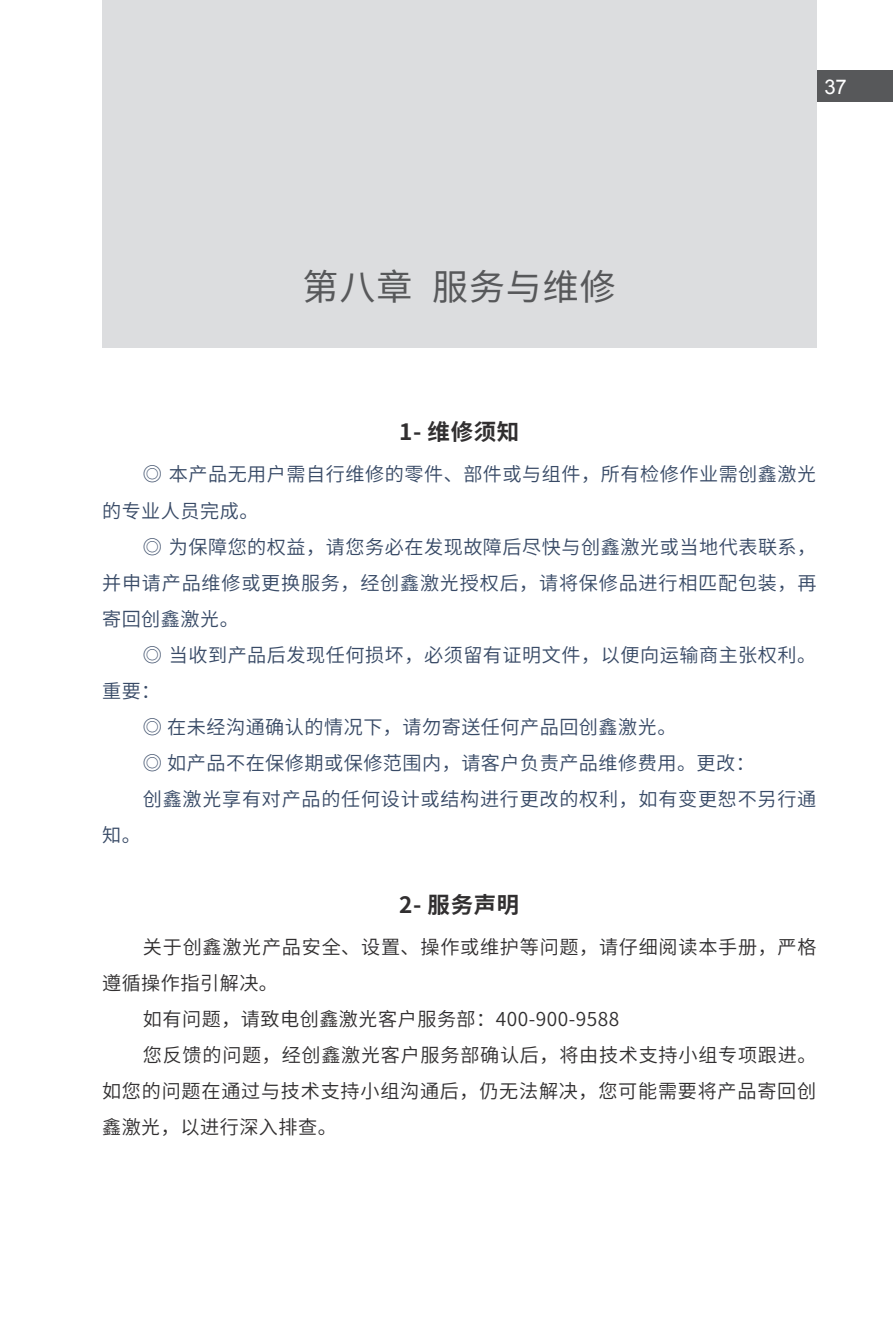
<style>
.page{position:relative;width:893px;height:1340px;background:#fff}
.page>*{position:absolute;margin:0;border:0;box-sizing:border-box;transform-origin:0 0}
._1-一级标题{font:36px "Source Han Sans HWSC";letter-spacing:.025em;color:#57585a}
._2-二级标题{font:700 22.5px "Source Han Sans SC";letter-spacing:.025em;color:#312f30}
.t1{font:20.25px "Arial";color:#fff}
._1-重要正文-蓝色字{font:19.12px/36px "Source Han Sans SC";letter-spacing:.025em;color:#384a66}
._1-正文{font:19.12px/36px "Source Han Sans SC";letter-spacing:.04em;color:#312f30}
</style>
<div class="page">
<div style="left:817px;top:70px;width:76px;height:32px;background:#57585a"></div>
<div style="left:102px;top:0;width:714px;height:348px;background:#dcdddf"></div>
<p class="t1" style="left:824px;top:73px;width:24px">37</p>
<p class="_1-一级标题" style="left:303px;top:266px;width:315px">第八章 服务与维修</p>
<p class="_2-二级标题" style="left:399px;top:419px;width:122px">1- 维修须知</p>
<p class="_1-重要正文-蓝色字" style="left:102px;top:457px;width:716px;text-indent:41px">◎ 本产品无用户需自行维修的零件、部件或与组件，所有检修作业需创鑫激光的专业人员完成。</p>
<p class="_1-重要正文-蓝色字" style="left:102px;top:529px;width:716px;text-align:justify;text-indent:41px">◎ 为保障您的权益，请您务必在发现故障后尽快与创鑫激光或当地代表联系，并申请产品维修或更换服务，经创鑫激光授权后，请将保修品进行相匹配包装，再寄回创鑫激光。</p>
<p class="_1-重要正文-蓝色字" style="left:102px;top:637px;width:716px;text-indent:41px">◎ 当收到产品后发现任何损坏，必须留有证明文件，以便向运输商主张权利。重要：</p>
<p class="_1-重要正文-蓝色字" style="left:143px;top:709px;width:535px">◎ 在未经沟通确认的情况下，请勿寄送任何产品回创鑫激光。</p>
<p class="_1-重要正文-蓝色字" style="left:143px;top:745px;width:613px">◎ 如产品不在保修期或保修范围内，请客户负责产品维修费用。更改：</p>
<p class="_1-重要正文-蓝色字" style="left:143px;top:781px;width:675px">创鑫激光享有对产品的任何设计或结构进行更改的权利，如有变更恕不另行通</p>
<p class="_1-重要正文-蓝色字" style="left:102px;top:817px;width:40px">知。</p>
<p class="_2-二级标题" style="left:399px;top:891px;width:122px">2- 服务声明</p>
<p class="_1-正文" style="left:102px;top:929px;width:716px;text-indent:41px">关于创鑫激光产品安全、设置、操作或维护等问题，请仔细阅读本手册，严格遵循操作指引解决。</p>
<p class="_1-正文" style="left:143px;top:1001px;width:478px">如有问题，请致电创鑫激光客户服务部：400-900-9588</p>
<p class="_1-正文" style="left:102px;top:1037px;width:716px;text-align:justify;text-indent:41px">您反馈的问题，经创鑫激光客户服务部确认后，将由技术支持小组专项跟进。如您的问题在通过与技术支持小组沟通后，仍无法解决，您可能需要将产品寄回创鑫激光，以进行深入排查。</p>
</div>
